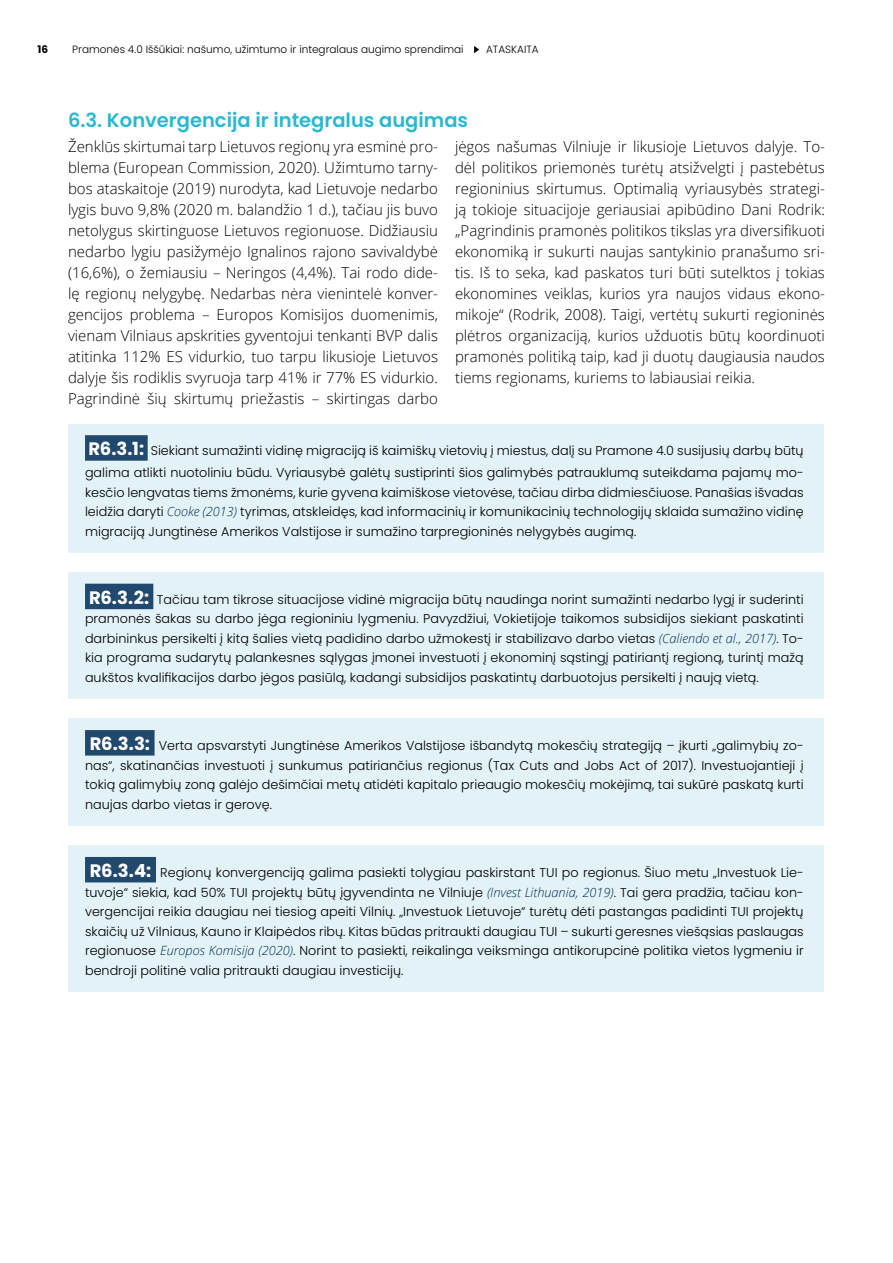
<style>
.page{position:relative;width:893px;height:1263px;background:#fff}
.page>*{position:absolute;margin:0;border:0;box-sizing:border-box;transform-origin:0 0}
.t1{font:600 19.5px "Poppins";color:#29b8ce}
.t2{font:300 15px/21px "Open Sans";color:#000;text-align:justify}
.t3{font:300 12.75px/19.5px "Poppins";color:#000;text-align:justify}
.t4{font:300 10.5px "Poppins";color:#000}
.t5{font:700 10.5px "Poppins";color:#000}
.s1{font-weight:700;font-size:18px;color:#fff}
.s2{font-family:"Open Sans";font-style:italic;color:#002d50}
</style>
<div class="page">
<svg style="left:474px;top:46px;width:5px;height:7px"></svg>
<div style="left:69px;top:424px;width:755px;height:129px;background:#e2f2f7"></div>
<div style="left:85px;top:435px;width:63px;height:26px;background:#21496d"></div>
<div style="left:69px;top:572px;width:755px;height:127px;background:#e2f2f7"></div>
<div style="left:85px;top:584px;width:68px;height:25px;background:#21496d"></div>
<div style="left:69px;top:719px;width:755px;height:107px;background:#e2f2f7"></div>
<div style="left:85px;top:730px;width:70px;height:25px;background:#21496d"></div>
<div style="left:69px;top:845px;width:755px;height:147px;background:#e2f2f7"></div>
<div style="left:85px;top:857px;width:71px;height:25px;background:#21496d"></div>
<p class="t5" style="left:38px;top:43px;width:12px">16</p>
<p class="t4" style="left:72px;top:43px;width:393px">Pramonės 4.0 Iššūkiai: našumo, užimtumo ir integralaus augimo sprendimai</p>
<p class="t4" style="left:486px;top:43px;width:54px">ATASKAITA</p>
<h1 class="t1" style="left:68px;top:109px;width:402px">6.3. Konvergencija ir integralus augimas</h1>
<p class="t2" style="left:68px;top:136px;width:371px">Ženklūs skirtumai tarp Lietuvos regionų yra esminė pro&shy;blema (European Commission, 2020). Užimtumo tarny&shy;bos ataskaitoje (2019) nurodyta, kad Lietuvoje nedarbo lygis buvo 9,8% (2020 m. balandžio 1 d.), tačiau jis buvo netolygus skirtinguose Lietuvos regionuose. Didžiausiu nedarbo lygiu pasižymėjo Ignalinos rajono savivaldybė (16,6%), o žemiausiu – Neringos (4,4%). Tai rodo dide&shy;lę regionų nelygybę. Nedarbas nėra vienintelė konver&shy;gencijos problema – Europos Komisijos duomenimis, vienam Vilniaus apskrities gyventojui tenkanti BVP dalis atitinka 112% ES vidurkio, tuo tarpu likusioje Lietuvos dalyje šis rodiklis svyruoja tarp 41% ir 77% ES vidurkio.<br>Pagrindinė šių skirtumų priežastis – skirtingas darbo</p>
<p class="t2" style="left:455px;top:136px;width:371px">jėgos našumas Vilniuje ir likusioje Lietuvos dalyje. To&shy;dėl politikos priemonės turėtų atsižvelgti į pastebėtus regioninius skirtumus. Optimalią vyriausybės strategi&shy;ją tokioje situacijoje geriausiai apibūdino Dani Rodrik: „Pagrindinis pramonės politikos tikslas yra diversifikuoti ekonomiką ir sukurti naujas santykinio pranašumo sri&shy;tis. Iš to seka, kad paskatos turi būti sutelktos į tokias ekonomines veiklas, kurios yra naujos vidaus ekono&shy;mikoje“ (Rodrik, 2008). Taigi, vertėtų sukurti regioninės plėtros organizaciją, kurios užduotis būtų koordinuoti pramonės politiką taip, kad ji duotų daugiausia naudos tiems regionams, kuriems to labiausiai reikia.</p>
<p class="t3" style="left:85px;top:440px;width:720px;line-height:21.6px"><span class="s1">R6.3.1:</span> Siekiant sumažinti vidinę migraciją iš kaimiškų vietovių į miestus, dalį su Pramone 4.0 susijusių darbų būtų galima atlikti nuotoliniu būdu. Vyriausybė galėtų sustiprinti šios galimybės patrauklumą suteikdama pajamų mo-</p>
<p class="t3" style="left:85px;top:482px;width:720px">kesčio lengvatas tiems žmonėms, kurie gyvena kaimiškose vietovėse, tačiau dirba didmiesčiuose. Panašias išvadas leidžia daryti <span class="s2">Cooke (2013)</span> tyrimas, atskleidęs, kad informacinių ir komunikacinių technologijų sklaida sumažino vidinę migraciją Jungtinėse Amerikos Valstijose ir sumažino tarpregioninės nelygybės augimą.</p>
<p class="t3" style="left:85px;top:590px;width:720px;text-indent:4px"><span class="s1">R6.3.2:</span> Tačiau tam tikrose situacijose vidinė migracija būtų naudinga norint sumažinti nedarbo lygį ir suderinti pramonės šakas su darbo jėga regioniniu lygmeniu. Pavyzdžiui, Vokietijoje taikomos subsidijos siekiant paskatinti darbininkus persikelti į kitą šalies vietą padidino darbo užmokestį ir stabilizavo darbo vietas <span class="s2">(Caliendo et al., 2017)</span>. To&shy;kia programa sudarytų palankesnes sąlygas įmonei investuoti į ekonominį sąstingį patiriantį regioną, turintį mažą aukštos kvalifikacijos darbo jėgos pasiūlą, kadangi subsidijos paskatintų darbuotojus persikelti į naują vietą.</p>
<p class="t3" style="left:85px;top:736px;width:720px;text-indent:5px"><span class="s1">R6.3.3:</span> Verta apsvarstyti Jungtinėse Amerikos Valstijose išbandytą mokesčių strategiją – įkurti „galimybių zo&shy;nas“, skatinančias investuoti į sunkumus patiriančius regionus (Tax Cuts and Jobs Act of 2017). Investuojantieji į tokią galimybių zoną galėjo dešimčiai metų atidėti kapitalo prieaugio mokesčių mokėjimą, tai sukūrė paskatą kurti naujas darbo vietas ir gerovę.</p>
<p class="t3" style="left:85px;top:863px;width:720px;text-indent:5px"><span class="s1">R6.3.4:</span> Regionų konvergenciją galima pasiekti tolygiau paskirstant TUI po regionus. Šiuo metu „Investuok Lie&shy;tuvoje“ siekia, kad 50% TUI projektų būtų įgyvendinta ne Vilniuje <span class="s2">(Invest Lithuania, 2019)</span>. Tai gera pradžia, tačiau kon&shy;vergencijai reikia daugiau nei tiesiog apeiti Vilnių. „Investuok Lietuvoje“ turėtų dėti pastangas padidinti TUI projektų skaičių už Vilniaus, Kauno ir Klaipėdos ribų. Kitas būdas pritraukti daugiau TUI – sukurti geresnes viešąsias paslaugas regionuose <span class="s2">Europos Komisija (2020)</span>. Norint to pasiekti, reikalinga veiksminga antikorupcinė politika vietos lygmeniu ir bendroji politinė valia pritraukti daugiau investicijų.</p>
</div>
